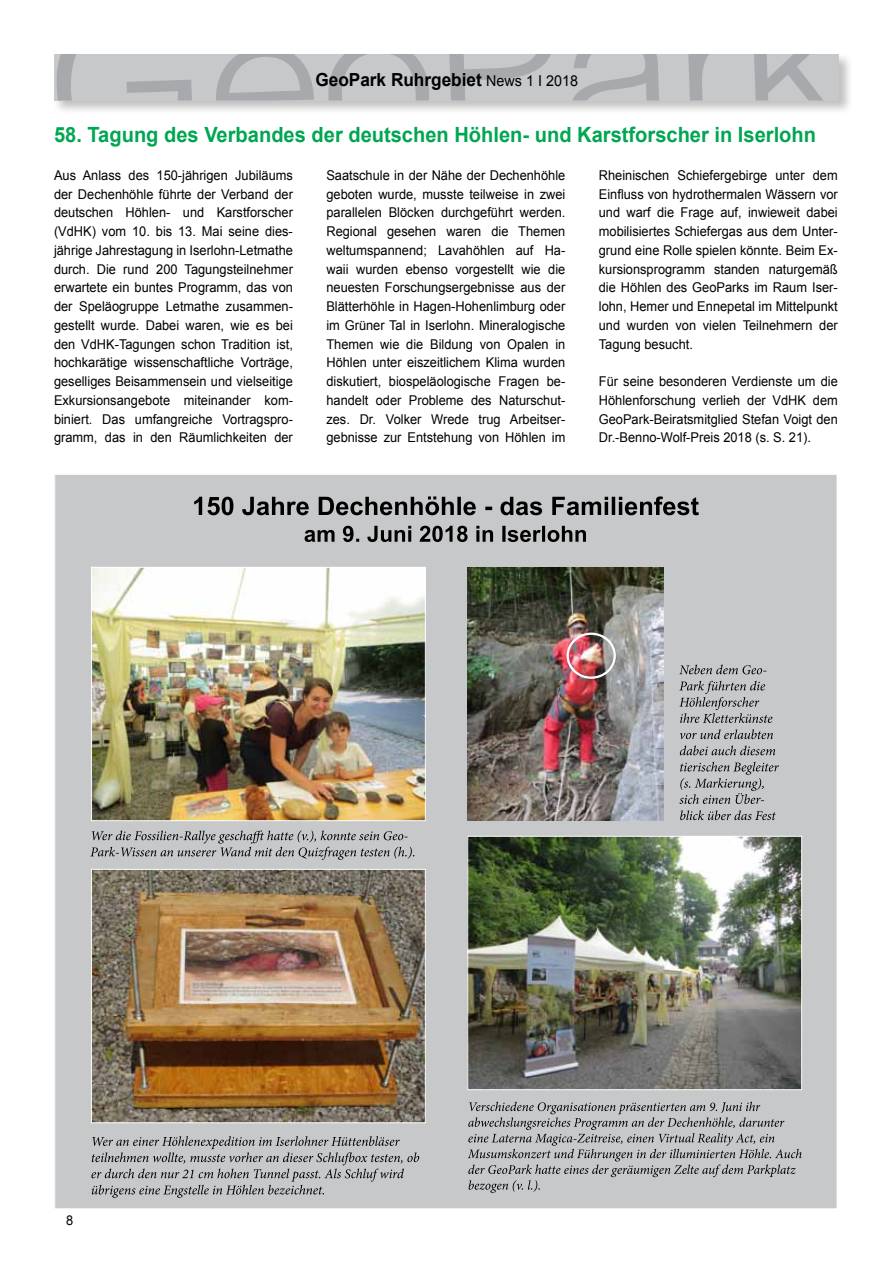
<style>
.page{position:relative;width:893px;height:1263px;background:#fff}
.page>*{position:absolute;margin:0;border:0;box-sizing:border-box;transform-origin:0 0}
.t1{font:700 21px "Arial";color:#00a651;scale:.96 1}
.t2{font:700 18px "Arial";color:#000;scale:.96 1}
.t3{font:13.5px/18.8px "Arial";color:#000;text-align:justify;scale:.95 1}
.s1{font-weight:400;font-size:15px}
</style>
<div class="page">
<div style="left:52px;top:52px;width:801px;height:63px;background:#000;opacity:.25"></div>
<div style="left:54px;top:54px;width:785px;height:47px;background:#c7c8ca"></div>
<svg style="left:56px;top:54px;width:136px;height:47px"></svg>
<svg style="left:216px;top:54px;width:98px;height:47px"></svg>
<svg style="left:328px;top:54px;width:101px;height:47px"></svg>
<svg style="left:449px;top:54px;width:102px;height:47px"></svg>
<svg style="left:572px;top:54px;width:87px;height:47px"></svg>
<svg style="left:688px;top:54px;width:21px;height:47px"></svg>
<svg style="left:754px;top:54px;width:69px;height:47px"></svg>
<div style="left:55px;top:474px;width:782px;height:735px;background:#c7c8ca"></div>
<img style="left:467px;top:567px;width:196px;height:254px">
<img style="left:93px;top:871px;width:331px;height:250px">
<div style="left:91px;top:869px;width:335px;height:254px;border:1px solid #fff"></div>
<img style="left:93px;top:569px;width:331px;height:250px">
<div style="left:91px;top:567px;width:335px;height:254px;border:1px solid #fff"></div>
<img style="left:469px;top:838px;width:331px;height:250px">
<div style="left:467px;top:836px;width:335px;height:254px;border:1px solid #fff"></div>
<svg style="left:680px;top:810px;width:96px;height:10px"></svg>
<svg style="left:679px;top:762px;width:100px;height:42px"></svg>
<svg style="left:680px;top:745px;width:95px;height:10px"></svg>
<svg style="left:680px;top:729px;width:93px;height:10px"></svg>
<svg style="left:679px;top:681px;width:93px;height:42px"></svg>
<svg style="left:679px;top:664px;width:88px;height:10px"></svg>
<svg style="left:468px;top:1101px;width:334px;height:92px"></svg>
<svg style="left:90px;top:830px;width:324px;height:30px"></svg>
<svg style="left:305px;top:526px;width:281px;height:16px"></svg>
<svg style="left:194px;top:496px;width:505px;height:19px"></svg>
<svg style="left:91px;top:1136px;width:328px;height:62px"></svg>
<div style="left:567px;top:633px;width:49px;height:46px;border:2px solid #fff;border-radius:50%"></div>
<h2 class="t2" style="left:315px;top:68px;width:275px">GeoPark Ruhrgebiet <span class="s1">News 1 I 2018</span></h2>
<h1 class="t1" style="left:54px;top:121px;width:795px">58. Tagung des Verbandes der deutschen Höhlen- und Karstforscher in Iserlohn</h1>
<p class="t3" style="left:54px;top:166px;width:253px">Aus Anlass des 150-jährigen Jubiläums der Dechenhöhle führte der Verband der deutschen Höhlen- und Karstforscher (VdHK) vom 10. bis 13. Mai seine dies&shy;jährige Jahrestagung in Iserlohn-Letmathe durch. Die rund 200 Tagungsteilnehmer erwartete ein buntes Programm, das von der Speläogruppe Letmathe zusammen&shy;gestellt wurde. Dabei waren, wie es bei den VdHK-Tagungen schon Tradition ist, hochkarätige wissenschaftliche Vorträge, geselliges Beisammensein und vielseitige Exkursionsangebote miteinander kom&shy;biniert. Das umfangreiche Vortragspro&shy;gramm, das in den Räumlichkeiten der</p>
<p class="t3" style="left:326px;top:166px;width:253px">Saatschule in der Nähe der Dechenhöhle geboten wurde, musste teilweise in zwei parallelen Blöcken durchgeführt werden.<br>Regional gesehen waren die Themen weltumspannend; Lavahöhlen auf Ha&shy;waii wurden ebenso vorgestellt wie die neuesten Forschungsergebnisse aus der Blätterhöhle in Hagen-Hohenlimburg oder im Grüner Tal in Iserlohn. Mineralogische Themen wie die Bildung von Opalen in Höhlen unter eiszeitlichem Klima wurden diskutiert, biospeläologische Fragen be&shy;handelt oder Probleme des Naturschut&shy;zes. Dr. Volker Wrede trug Arbeitser&shy;gebnisse zur Entstehung von Höhlen im</p>
<p class="t3" style="left:599px;top:166px;width:253px">Rheinischen Schiefergebirge unter dem Einfluss von hydrothermalen Wässern vor und warf die Frage auf, inwieweit dabei mobilisiertes Schiefergas aus dem Unter&shy;grund eine Rolle spielen könnte. Beim Ex&shy;kursionsprogramm standen naturgemäß die Höhlen des GeoParks im Raum Iser&shy;lohn, Hemer und Ennepetal im Mittelpunkt und wurden von vielen Teilnehmern der Tagung besucht.</p>
<p class="t3" style="left:599px;top:372px;width:253px">Für seine besonderen Verdienste um die Höhlenforschung verlieh der VdHK dem GeoPark-Beiratsmitglied Stefan Voigt den Dr.-Benno-Wolf-Preis 2018 (s. S. 21).</p>
<p class="t3" style="left:66px;top:1211px;width:9px">8</p>
</div>
